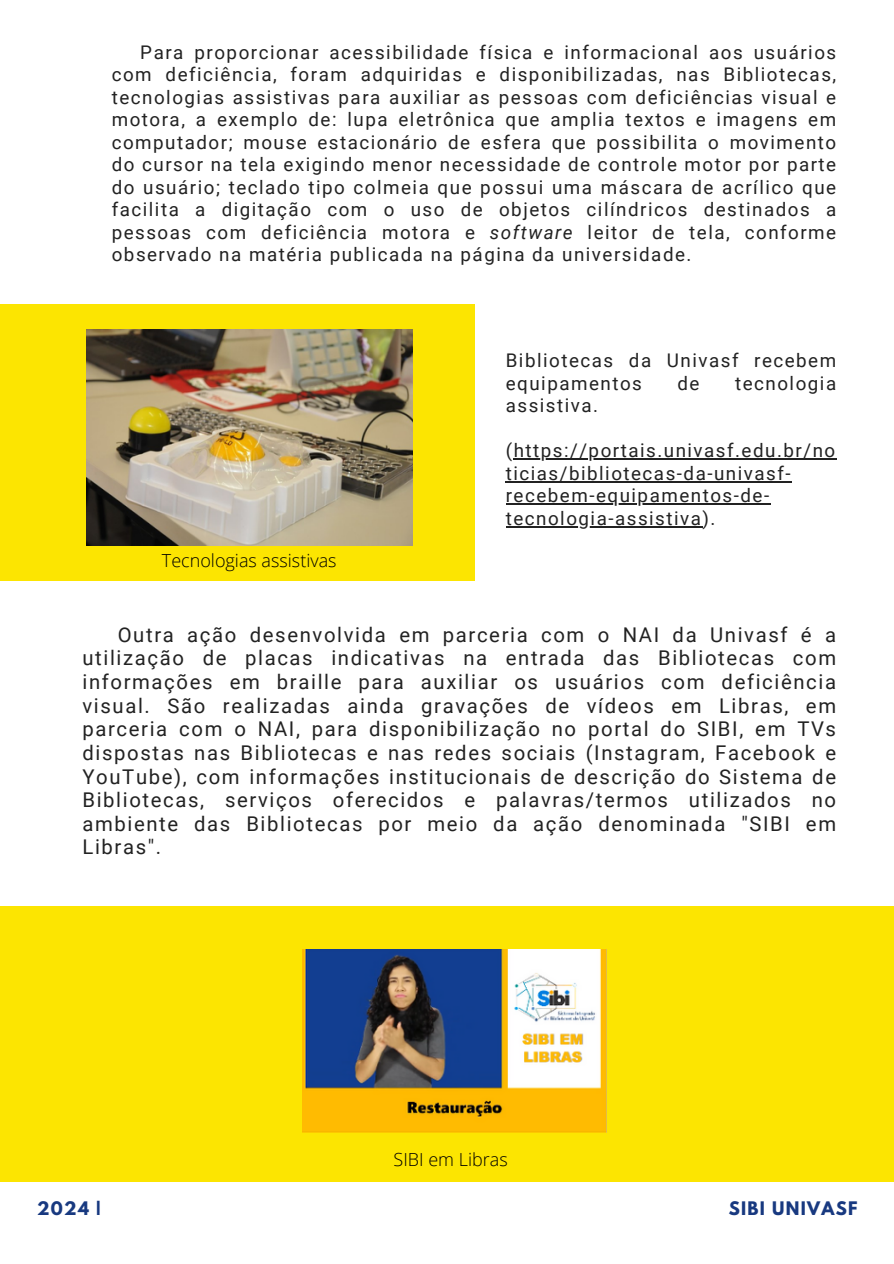
<style>
.page{position:relative;width:894px;height:1264px;background:#fff}
.page>*{position:absolute;margin:0;border:0;box-sizing:border-box;transform-origin:0 0}
.t1{font:20.25px/23.7px "Roboto";letter-spacing:.08em;color:#222;text-align:justify}
.t2{font:18.75px/22.5px "Roboto";letter-spacing:.08em;color:#222}
.t3{font:300 18px "Open Sans";color:#000}
.t4{font:700 16.5px "League Spartan";letter-spacing:.08em;color:#183980}
.s1{font-style:italic}
</style>
<div class="page">
<div style="left:0;top:304px;width:475px;height:276px;background:#fce501"></div>
<img style="left:86px;top:329px;width:327px;height:216px">
<div style="left:0;top:906px;width:893px;height:275px;background:#fce501"></div>
<hr style="left:513px;top:458px;width:323px;height:1px;background:#222">
<hr style="left:505px;top:481px;width:287px;height:1px;background:#222">
<hr style="left:505px;top:503px;width:265px;height:1px;background:#222">
<hr style="left:505px;top:526px;width:197px;height:1px;background:#222">
<img style="left:302px;top:949px;width:304px;height:183px">
<p class="t2" style="left:112px;top:41px;width:725px;text-align:justify;text-indent:29px">Para proporcionar acessibilidade física e informacional aos usuários com deficiência, foram adquiridas e disponibilizadas, nas Bibliotecas, tecnologias assistivas para auxiliar as pessoas com deficiências visual e motora, a exemplo de: lupa eletrônica que amplia textos e imagens em computador; mouse estacionário de esfera que possibilita o movimento do cursor na tela exigindo menor necessidade de controle motor por parte do usuário; teclado tipo colmeia que possui uma máscara de acrílico que facilita a digitação com o uso de objetos cilíndricos destinados a pessoas com deficiência motora e <span class="s1">software</span> leitor de tela, conforme observado na matéria publicada na página da universidade.</p>
<p class="t2" style="left:505px;top:350px;width:332px">Bibliotecas da Univasf recebem equipamentos</p>
<p class="t2" style="left:677px;top:372px;width:24px">de</p>
<p class="t2" style="left:734px;top:372px;width:103px">tecnologia</p>
<p class="t3" style="left:162px;top:548px;width:176px">Tecnologias assistivas</p>
<p class="t2" style="left:505px;top:395px;width:94px">assistiva.</p>
<p class="t2" style="left:505px;top:440px;width:331px">(https://portais.univasf.edu.br/no ticias/bibliotecas-da-univasf&shy;recebem-equipamentos-de&shy;tecnologia-assistiva).</p>
<p class="t1" style="left:82px;top:623px;width:755px;text-indent:35px">Outra ação desenvolvida em parceria com o NAI da Univasf é a utilização de placas indicativas na entrada das Bibliotecas com informações em braille para auxiliar os usuários com deficiência visual. São realizadas ainda gravações de vídeos em Libras, em parceria com o NAI, para disponibilização no portal do SIBI, em TVs dispostas nas Bibliotecas e nas redes sociais (Instagram, Facebook e YouTube), com informações institucionais de descrição do Sistema de Bibliotecas, serviços oferecidos e palavras/termos utilizados no ambiente das Bibliotecas por meio da ação denominada "SIBI em Libras".</p>
<p class="t3" style="left:393px;top:1146px;width:116px">SIBI em Libras</p>
<p class="t4" style="left:37px;top:1200px;width:65px">2024 |</p>
<p class="t4" style="left:728px;top:1200px;width:130px">SIBI UNIVASF</p>
</div>
